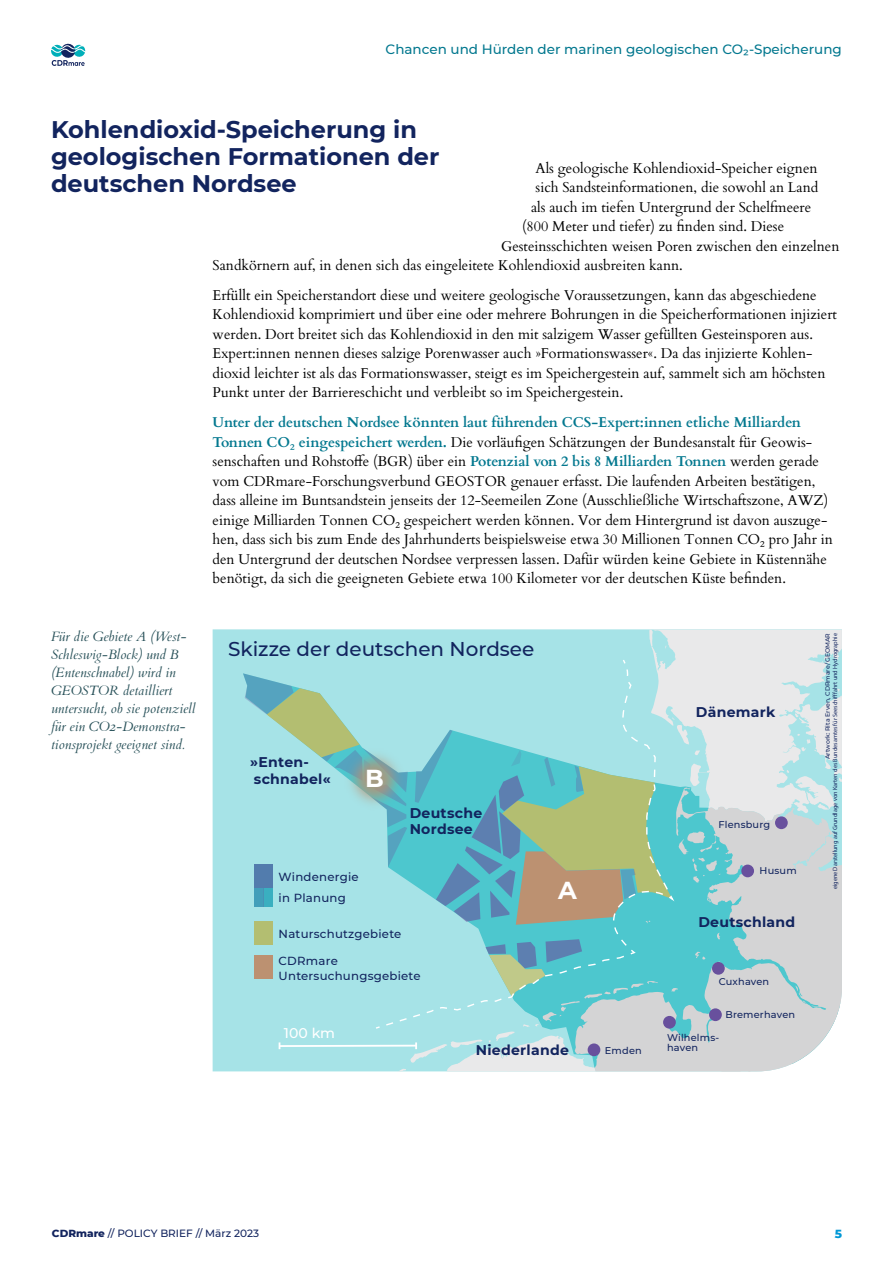
<style>
.page{position:relative;width:893px;height:1263px;background:#fff}
.page>*{position:absolute;margin:0;border:0;box-sizing:border-box;transform-origin:0 0}
.t1{font:700 24.45px "Montserrat";color:#fff}
.t2{font:700 24px/27px "Montserrat";color:#12245e}
.t3{font:500 19.95px "Montserrat";color:#12245e}
.t4{font:14.25px/19.5px "Cardo";color:#000}
.t5{font:700 14.1px/16.8px "Montserrat";letter-spacing:.02em;color:#12245e}
.t6{font:500 14.1px "Montserrat";color:#fff}
.t7{font:italic 13.5px/18px "Cardo";color:#285159}
.t8{font:500 13.5px "Montserrat";color:#03788f}
.t9{font:800 12px "Montserrat";color:#0098d6}
.t10{font:500 11.7px/14.2px "Montserrat";letter-spacing:.02em;color:#12245e}
.t11{font:500 10.5px "Montserrat";color:#12245e}
.t12{font:500 9.75px/9.9px "Montserrat";letter-spacing:.02em;color:#12245e}
.t13{font:6.15px "Myriad Pro";color:#12245e}
.t14{font:500 6.15px "Montserrat";color:#12245e}
.s1{font-weight:700;color:#03788f}
.s2{font-weight:800}
</style>
<div class="page">
<svg style="left:51px;top:43px;width:34px;height:23px"></svg>
<div style="left:213px;top:629px;width:30px;height:442px;background:#a6e3e7"></div>
<svg style="left:243px;top:629px;width:599px;height:442px;background:#a3d5d4"></svg>
<p class="t8" style="left:386px;top:39px;width:458px">Chancen und Hürden der marinen geologischen CO2-Speicherung</p>
<h2 class="t2" style="left:51px;top:115px;width:390px">Kohlendioxid-Speicherung in geologischen Formationen der deutschen Nordsee</h2>
<p class="t4" style="left:536px;top:157px;width:284px">Als geologische Kohlendioxid-Speicher eignen</p>
<p class="t4" style="left:536px;top:177px;width:284px">sich Sandsteinformationen, die sowohl an Land</p>
<p class="t4" style="left:531px;top:196px;width:282px">als auch im tiefen Untergrund der Schelfmeere</p>
<p class="t4" style="left:522px;top:216px;width:264px">(800 Meter und tiefer) zu finden sind. Diese</p>
<p class="t4" style="left:501px;top:235px;width:340px">Gesteinsschichten weisen Poren zwischen den einzelnen</p>
<p class="t4" style="left:213px;top:255px;width:472px">Sandkörnern auf, in denen sich das eingeleitete Kohlendioxid ausbreiten kann.</p>
<p class="t4" style="left:213px;top:285px;width:626px">Erfüllt ein Speicherstandort diese und weitere geologische Voraussetzungen, kann das abgeschiedene Kohlendioxid komprimiert und über eine oder mehrere Bohrungen in die Speicherformationen injiziert werden. Dort breitet sich das Kohlendioxid in den mit salzigem Wasser gefüllten Gesteinsporen aus.<br>Expert:innen nennen dieses salzige Porenwasser auch »Formationswasser«. Da das injizierte Kohlen&shy;dioxid leichter ist als das Formationswasser, steigt es im Speichergestein auf, sammelt sich am höchsten Punkt unter der Barriereschicht und verbleibt so im Speichergestein.</p>
<p class="t4" style="left:213px;top:412px;width:622px"><span class="s1">Unter der deutschen Nordsee könnten laut führenden CCS-Expert:innen etliche Milliarden Tonnen CO₂ eingespeichert werden.</span> Die vorläufigen Schätzungen der Bundesanstalt für Geowis&shy;senschaften und Rohstoffe (BGR) über ein <span class="s1">Potenzial von 2 bis 8 Milliarden Tonnen</span> werden gerade vom CDRmare-Forschungsverbund GEOSTOR genauer erfasst. Die laufenden Arbeiten bestätigen, dass alleine im Buntsandstein jenseits der 12-Seemeilen Zone (Ausschließliche Wirtschaftszone, AWZ) einige Milliarden Tonnen CO₂ gespeichert werden können. Vor dem Hintergrund ist davon auszuge&shy;hen, dass sich bis zum Ende des Jahrhunderts beispielsweise etwa 30 Millionen Tonnen CO₂ pro Jahr in den Untergrund der deutschen Nordsee verpressen lassen. Dafür würden keine Gebiete in Küstennähe benötigt, da sich die geeigneten Gebiete etwa 100 Kilometer vor der deutschen Küste befinden.</p>
<p class="t7" style="left:51px;top:627px;width:146px">Für die Gebiete A (West-<br>Schleswig-Block) und B (Entenschnabel) wird in<br>GEOSTOR detailliert untersucht, ob sie potenziell für ein CO2-Demonstra&shy;tionsprojekt geeignet sind.</p>
<h3 class="t3" style="left:228px;top:635px;width:308px">Skizze der deutschen Nordsee</h3>
<p class="t5" style="left:250px;top:753px;width:82px">»Enten&shy;schnabel«</p>
<h1 class="t1" style="left:365px;top:761px;width:20px">B</h1>
<p class="t5" style="left:410px;top:803px;width:74px">Deutsche<br>Nordsee</p>
<p class="t10" style="left:279px;top:869px;width:82px">Windenergie</p>
<p class="t10" style="left:279px;top:890px;width:69px">in Planung</p>
<p class="t10" style="left:279px;top:926px;width:124px">Naturschutzgebiete</p>
<p class="t10" style="left:279px;top:953px;width:144px">CDRmare<br>Untersuchungsgebiete</p>
<p class="t6" style="left:284px;top:1023px;width:53px">100 km</p>
<h1 class="t1" style="left:558px;top:873px;width:20px">A</h1>
<p class="t5" style="left:476px;top:1041px;width:95px">Niederlande</p>
<p class="t12" style="left:605px;top:1045px;width:38px">Emden</p>
<p class="t5" style="left:696px;top:703px;width:81px">Dänemark</p>
<p class="t12" style="left:718px;top:819px;width:53px">Flensburg</p>
<p class="t12" style="left:760px;top:865px;width:39px">Husum</p>
<p class="t5" style="left:698px;top:913px;width:98px">Deutschland</p>
<p class="t12" style="left:719px;top:976px;width:52px">Cuxhaven</p>
<p class="t12" style="left:725px;top:1009px;width:71px">Bremerhaven</p>
<p class="t12" style="left:667px;top:1032px;width:54px">Wilhelms&shy;haven</p>
<p class="t14" style="left:823px;top:759px;width:128px;rotate:-90deg">Artwork: Rita Erven, CDRmare/GEOMAR</p>
<p class="t13" style="left:831px;top:889px;width:258px;rotate:-90deg">eigene Darstellung auf Grundlage von Karten des Bundesamtes für Seeschi fahrt und Hydrographie</p>
<p class="t11" style="left:52px;top:1226px;width:209px"><span class="s2">CDRmare</span> // POLICY BRIEF // März 2023</p>
<p class="t9" style="left:835px;top:1225px;width:9px">5</p>
</div>
